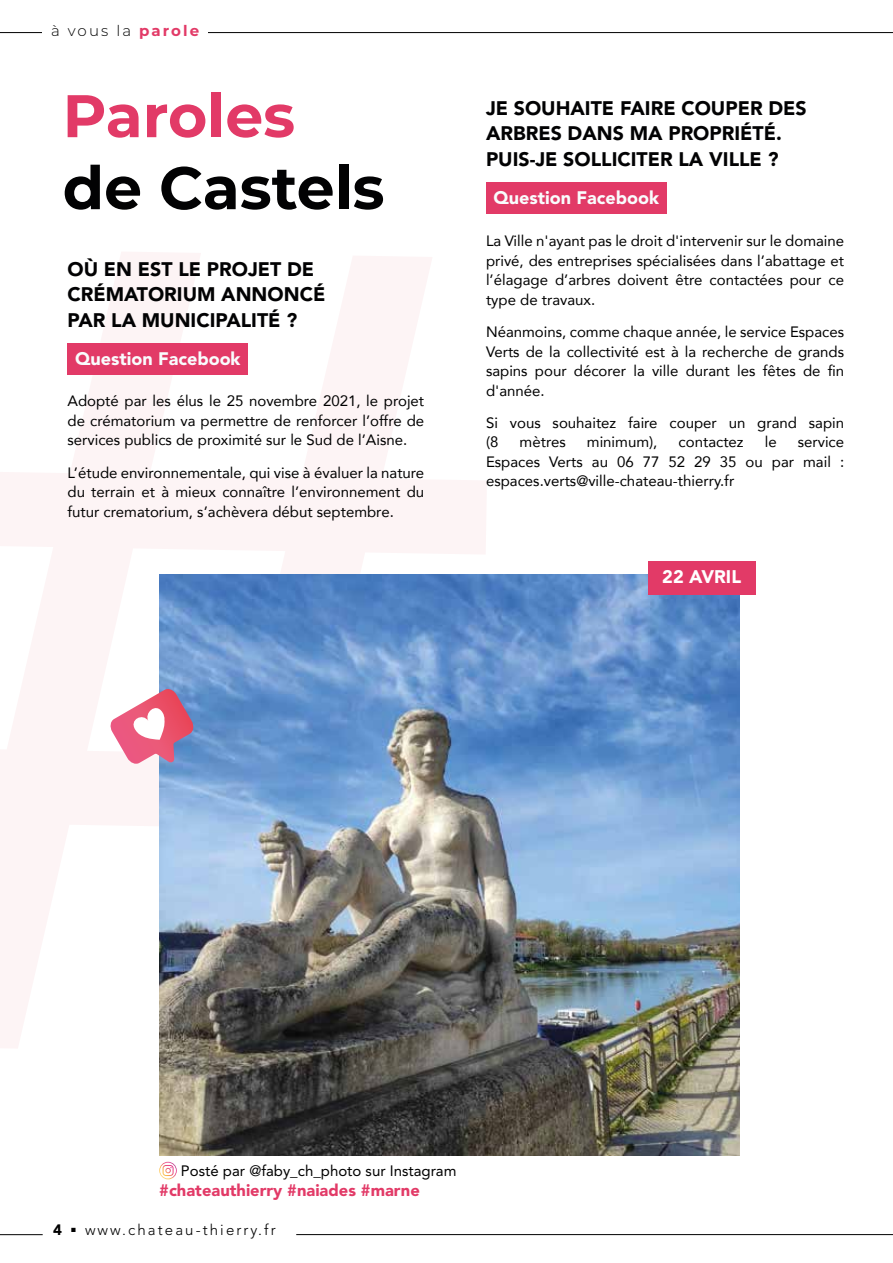
<style>
.page{position:relative;width:893px;height:1263px;background:#fff}
.page>*{position:absolute;margin:0;border:0;box-sizing:border-box;transform-origin:0 0}
.t1{font:700 60px "Montserrat";color:#020203}
.t2{font:700 60px "Montserrat";color:#e23a67}
.t3{font:900 19.5px/25.5px "Avenir LT Pro";color:#020203}
.t4{font:900 18.15px "Avenir LT Pro";color:#fff}
.t5{font:900 18px "Avenir LT Pro";color:#f9fcfd}
.t6{font:900 16.5px "Avenir LT Pro";color:#e23a67}
.t7{font:15px/19.5px "Avenir";color:#000;text-align:justify}
.t8{font:15px "Avenir LT Std";color:#000}
.t9{font:300 15px "Avenir LT Std";letter-spacing:.14em;color:#000}
.t10{font:300 15px "Montserrat";letter-spacing:.14em;color:#000}
.s1{font-weight:700;color:#e23a67}
.s2{font-weight:900}
</style>
<div class="page">
<hr style="left:0;top:32px;width:893px;height:1px;background:#000">
<hr style="left:296px;top:1234px;width:597px;height:1px;background:#000">
<hr style="left:0;top:1234px;width:43px;height:1px;background:#000">
<div style="left:43px;top:21px;width:165px;height:21px;background:#fff"></div>
<svg style="left:0;top:252px;width:487px;height:796px"></svg>
<div style="left:486px;top:182px;width:181px;height:32px;background:#e23a67"></div>
<div style="left:68px;top:343px;width:180px;height:31px;background:#e23a67"></div>
<svg style="left:159px;top:1162px;width:18px;height:17px"></svg>
<img style="left:159px;top:575px;width:581px;height:580px">
<div style="left:648px;top:561px;width:108px;height:34px;background:#e23a67"></div>
<svg style="left:109px;top:689px;width:85px;height:76px"></svg>
<p class="t10" style="left:51px;top:20px;width:150px">à vous la <span class="s1">parole</span></p>
<h1 class="t2" style="left:63px;top:73px;width:234px">Paroles</h1>
<h1 class="t1" style="left:63px;top:145px;width:323px">de Castels</h1>
<h2 class="t3" style="left:68px;top:256px;width:259px">OÙ EN EST LE PROJET DE<br>CRÉMATORIUM ANNONCÉ<br>PAR LA MUNICIPALITÉ ?</h2>
<p class="t5" style="left:75px;top:348px;width:167px">Question Facebook</p>
<p class="t7" style="left:68px;top:391px;width:358px">Adopté par les élus le 25 novembre 2021, le projet de crématorium va permettre de renforcer l’offre de services publics de proximité sur le Sud de l’Aisne.</p>
<p class="t7" style="left:68px;top:462px;width:358px">L’étude environnementale, qui vise à évaluer la nature du terrain et à mieux connaître l’environnement du futur crematorium, s’achèvera début septembre.</p>
<h2 class="t3" style="left:486px;top:95px;width:322px">JE SOUHAITE FAIRE COUPER DES<br>ARBRES DANS MA PROPRIÉTÉ.<br>PUIS-JE SOLLICITER LA VILLE ?</h2>
<p class="t5" style="left:494px;top:187px;width:167px">Question Facebook</p>
<p class="t7" style="left:486px;top:231px;width:360px">La Ville n'ayant pas le droit d'intervenir sur le domaine privé, des entreprises spécialisées dans l’abattage et l’élagage d’arbres doivent être contactées pour ce type de travaux.</p>
<p class="t7" style="left:486px;top:322px;width:360px">Néanmoins, comme chaque année, le service Espaces Verts de la collectivité est à la recherche de grands sapins pour décorer la ville durant les fêtes de fin d'année.</p>
<p class="t7" style="left:486px;top:412px;width:360px">Si vous souhaitez faire couper un grand sapin (8</p>
<p class="t7" style="left:520px;top:432px;width:48px">mètres</p>
<p class="t7" style="left:587px;top:432px;width:72px">minimum),</p>
<p class="t7" style="left:679px;top:432px;width:67px">contactez</p>
<p class="t7" style="left:765px;top:432px;width:13px">le</p>
<p class="t7" style="left:486px;top:432px;width:360px;text-indent:312px">service Espaces Verts au 06 77 52 29 35 ou par mail : espaces.verts@ville-chateau-thierry.fr</p>
<p class="t4" style="left:662px;top:566px;width:80px">22 AVRIL</p>
<p class="t8" style="left:181px;top:1162px;width:277px">Posté par @faby_ch_photo sur Instagram</p>
<p class="t6" style="left:159px;top:1180px;width:262px">#chateauthierry #naiades #marne</p>
<p class="t9" style="left:53px;top:1220px;width:224px"><span class="s2">4</span> <sup>■</sup> www.chateau-thierry.fr</p>
</div>
